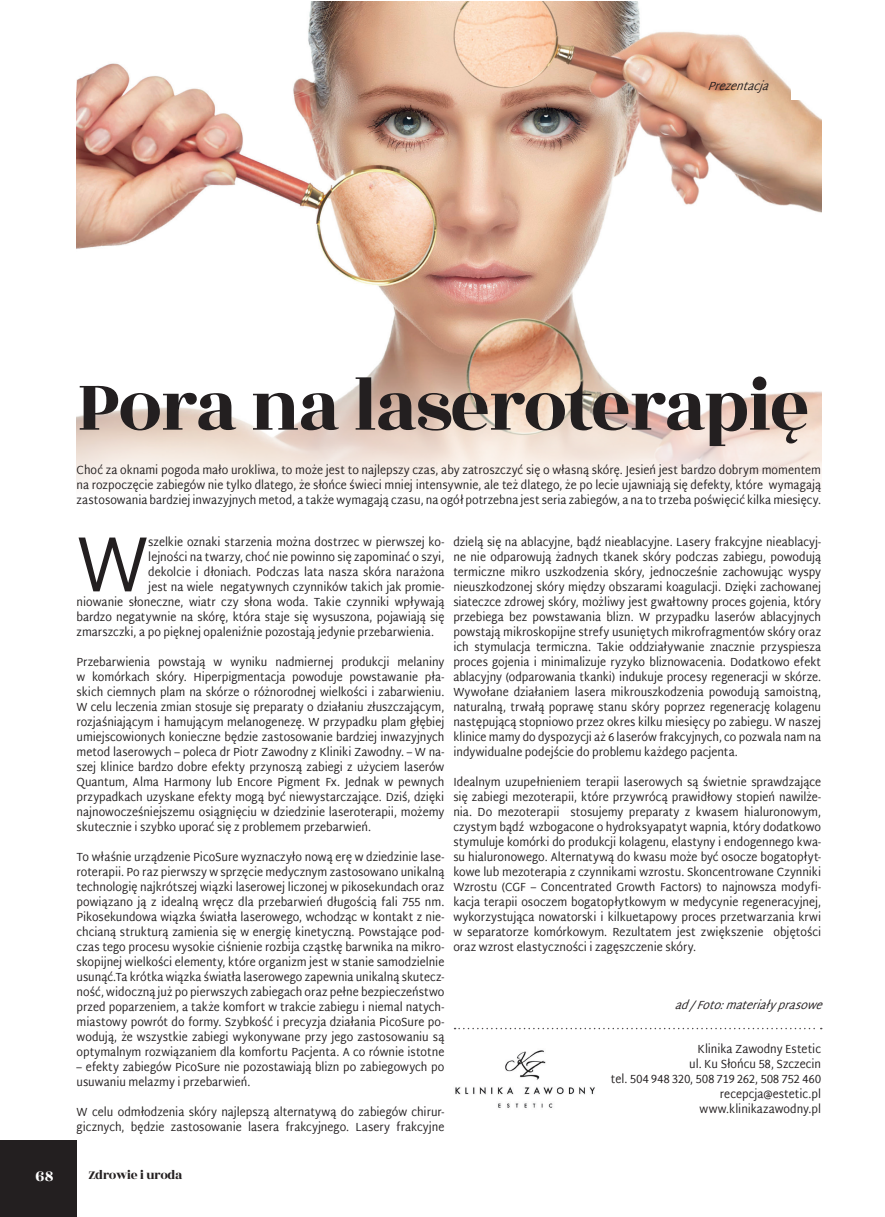
<style>
.page{position:relative;width:885px;height:1217px;background:#fff}
.page>*{position:absolute;margin:0;border:0;box-sizing:border-box;transform-origin:0 0}
.t1{font:78.15px "Martel Sans";color:#231f20;scale:.9 1}
.t2{font:78px "Rozha One";letter-spacing:-.03em;color:#231f20}
.t3{font:16.5px "Rozha One";color:#fff}
.t4{font:13.5px "Rozha One";letter-spacing:-.03em;color:#231f20}
.t5{font:12px/15px "Martel Sans";color:#231f20;text-align:justify;scale:.9 1}
.t6{font:italic 12px "Martel Sans";color:#231f20;scale:.9 1}
</style>
<div class="page">
<img style="left:77px;top:1px;width:743px;height:491px">
<div style="left:0;top:1140px;width:77px;height:76px;background:#231f20"></div>
<svg style="left:454px;top:1027px;width:367px;height:2px"></svg>
<img style="left:455px;top:1050px;width:140px;height:58px">
<div style="left:791px;top:77px;width:63px;height:23px;background:#fff"></div>
<p class="t6" style="left:707px;top:79px;width:76px">Prezentacja</p>
<h2 class="t2" style="left:77px;top:351px;width:734px">Pora na laseroterapię</h2>
<p class="t5" style="left:77px;top:462px;width:828px">Choć za oknami pogoda mało urokliwa, to może jest to najlepszy czas, aby zatroszczyć się o własną skórę. Jesień jest bardzo dobrym momentem na rozpoczęcie zabiegów nie tylko dlatego, że słońce świeci mniej intensywnie, ale też dlatego, że po lecie ujawniają się defekty, które wymagają zastosowania bardziej inwazyjnych metod, a także wymagają czasu, na ogół potrzebna jest seria zabiegów, a na to trzeba poświęcić kilka miesięcy.</p>
<h1 class="t1" style="left:77px;top:518px;width:82px">W</h1>
<p class="t5" style="left:148px;top:534px;width:330px">szelkie oznaki starzenia można dostrzec w pierwszej ko-</p>
<p class="t5" style="left:148px;top:549px;width:330px">lejności na twarzy, choć nie powinno się zapominać o szyi,</p>
<p class="t5" style="left:148px;top:564px;width:330px">dekolcie i dłoniach. Podczas lata nasza skóra narażona</p>
<p class="t5" style="left:148px;top:579px;width:330px">jest na wiele negatywnych czynników takich jak promie-</p>
<p class="t5" style="left:77px;top:594px;width:410px">niowanie słoneczne, wiatr czy słona woda. Takie czynniki wpływają</p>
<p class="t5" style="left:77px;top:609px;width:410px">bardzo negatywnie na skórę, która staje się wysuszona, pojawiają się</p>
<p class="t5" style="left:77px;top:624px;width:399px">zmarszczki, a po pięknej opaleniźnie pozostają jedynie przebarwienia.</p>
<p class="t5" style="left:77px;top:654px;width:410px">Przebarwienia powstają w wyniku nadmiernej produkcji melaniny w komórkach skóry. Hiperpigmentacja powoduje powstawanie pła&shy;skich ciemnych plam na skórze o różnorodnej wielkości i zabarwieniu.<br>W celu leczenia zmian stosuje się preparaty o działaniu złuszczającym, rozjaśniającym i hamującym melanogenezę. W przypadku plam głębiej umiejscowionych konieczne będzie zastosowanie bardziej inwazyjnych metod laserowych – poleca dr Piotr Zawodny z Kliniki Zawodny. – W na&shy;szej klinice bardzo dobre efekty przynoszą zabiegi z użyciem laserów Quantum, Alma Harmony lub Encore Pigment Fx. Jednak w pewnych przypadkach uzyskane efekty mogą być niewystarczające. Dziś, dzięki najnowocześniejszemu osiągnięciu w dziedzinie laseroterapii, możemy skutecznie i szybko uporać się z problemem przebarwień.</p>
<p class="t5" style="left:77px;top:849px;width:410px">To właśnie urządzenie PicoSure wyznaczyło nową erę w dziedzinie lase&shy;roterapii. Po raz pierwszy w sprzęcie medycznym zastosowano unikalną technologię najkrótszej wiązki laserowej liczonej w pikosekundach oraz powiązano ją z idealną wręcz dla przebarwień długością fali 755 nm.<br>Pikosekundowa wiązka światła laserowego, wchodząc w kontakt z nie&shy;chcianą strukturą zamienia się w energię kinetyczną. Powstające pod&shy;czas tego procesu wysokie ciśnienie rozbija cząstkę barwnika na mikro&shy;skopijnej wielkości elementy, które organizm jest w stanie samodzielnie usunąć.Ta krótka wiązka światła laserowego zapewnia unikalną skutecz&shy;ność, widoczną już po pierwszych zabiegach oraz pełne bezpieczeństwo przed poparzeniem, a także komfort w trakcie zabiegu i niemal natych&shy;miastowy powrót do formy. Szybkość i precyzja działania PicoSure po&shy;wodują, że wszystkie zabiegi wykonywane przy jego zastosowaniu są optymalnym rozwiązaniem dla komfortu Pacjenta. A co równie istotne</p>
<p class="t5" style="left:77px;top:1059px;width:410px">– efekty zabiegów PicoSure nie pozostawiają blizn po zabiegowych po usuwaniu melazmy i przebarwień.</p>
<p class="t5" style="left:77px;top:1104px;width:410px">W celu odmłodzenia skóry najlepszą alternatywą do zabiegów chirur&shy;gicznych, będzie zastosowanie lasera frakcyjnego. Lasery frakcyjne</p>
<p class="t5" style="left:453px;top:534px;width:410px">dzielą się na ablacyjne, bądź nieablacyjne. Lasery frakcyjne nieablacyj&shy;ne nie odparowują żadnych tkanek skóry podczas zabiegu, powodują termiczne mikro uszkodzenia skóry, jednocześnie zachowując wyspy nieuszkodzonej skóry między obszarami koagulacji. Dzięki zachowanej siateczce zdrowej skóry, możliwy jest gwałtowny proces gojenia, który przebiega bez powstawania blizn. W przypadku laserów ablacyjnych powstają mikroskopijne strefy usuniętych mikrofragmentów skóry oraz ich stymulacja termiczna. Takie oddziaływanie znacznie przyspiesza proces gojenia i minimalizuje ryzyko bliznowacenia. Dodatkowo efekt ablacyjny (odparowania tkanki) indukuje procesy regeneracji w skórze.<br>Wywołane działaniem lasera mikrouszkodzenia powodują samoistną, naturalną, trwałą poprawę stanu skóry poprzez regenerację kolagenu następującą stopniowo przez okres kilku miesięcy po zabiegu. W naszej klinice mamy do dyspozycji aż 6 laserów frakcyjnych, co pozwala nam na indywidualne podejście do problemu każdego pacjenta.</p>
<p class="t5" style="left:453px;top:774px;width:410px">Idealnym uzupełnieniem terapii laserowych są świetnie sprawdzające się zabiegi mezoterapii, które przywrócą prawidłowy stopień nawilże&shy;nia. Do mezoterapii stosujemy preparaty z kwasem hialuronowym, czystym bądź wzbogacone o hydroksyapatyt wapnia, który dodatkowo stymuluje komórki do produkcji kolagenu, elastyny i endogennego kwa&shy;su hialuronowego. Alternatywą do kwasu może być osocze bogatopłyt&shy;kowe lub mezoterapia z czynnikami wzrostu. Skoncentrowane Czynniki Wzrostu (CGF – Concentrated Growth Factors) to najnowsza modyfi&shy;kacja terapii osoczem bogatopłytkowym w medycynie regeneracyjnej, wykorzystująca nowatorski i kilkuetapowy proces przetwarzania krwi w separatorze komórkowym. Rezultatem jest zwiększenie objętości oraz wzrost elastyczności i zagęszczenie skóry.</p>
<p class="t6" style="left:674px;top:997px;width:172px">ad/Foto:materiałyprasowe</p>
<p class="t5" style="left:611px;top:1041px;width:235px;text-align:right">Klinika Zawodny Estetic<br>ul. Ku Słońcu 58, Szczecin<br>tel. 504 948 320, 508 719 262, 508 752 460 recepcja@estetic.pl www.klinikazawodny.pl</p>
<h3 class="t3" style="left:35px;top:1163px;width:20px">68</h3>
<p class="t4" style="left:89px;top:1165px;width:95px">Zdrowie i uroda</p>
</div>
